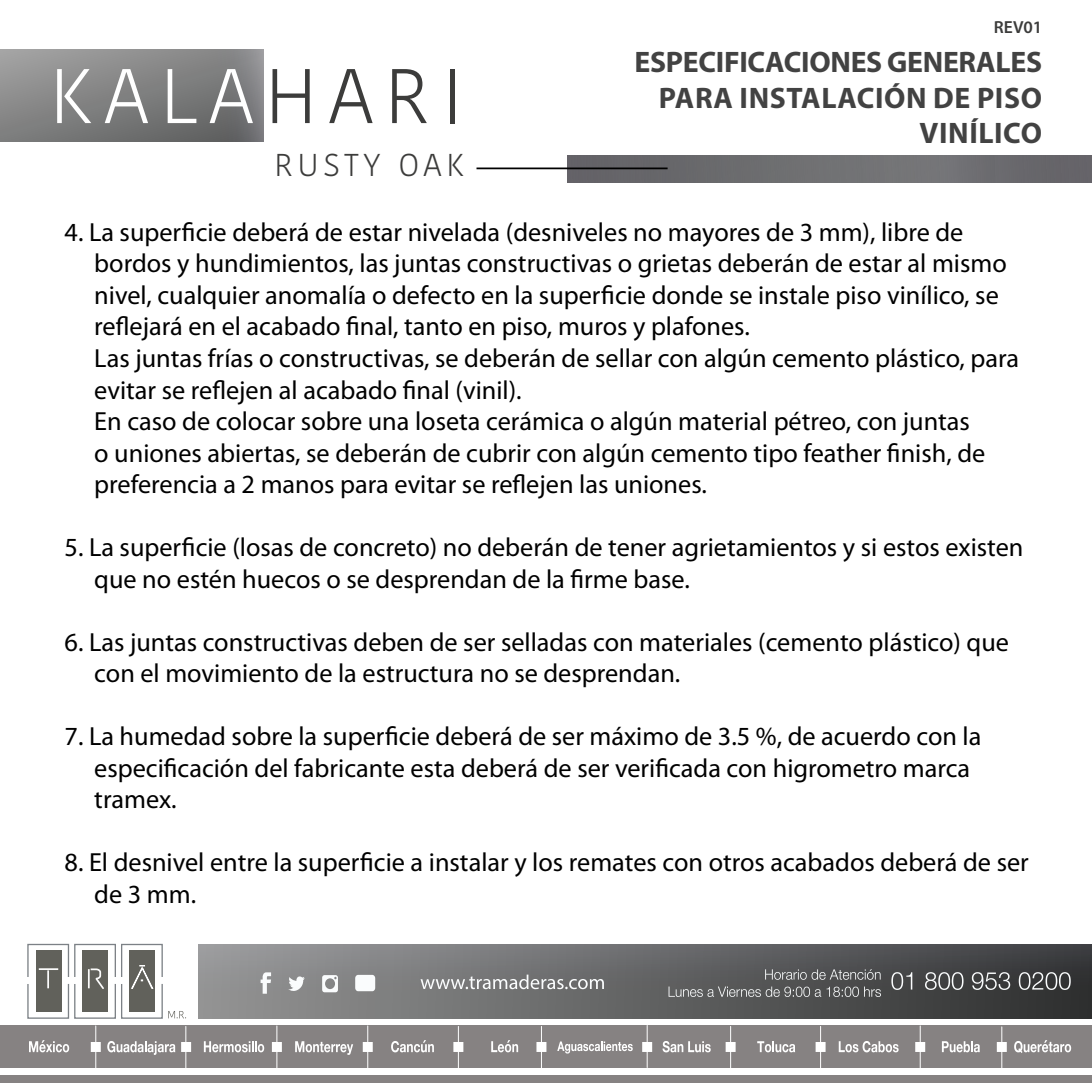
<style>
.page{position:relative;width:1092px;height:1092px;background:#fff}
.page>*{position:absolute;margin:0;border:0;box-sizing:border-box;transform-origin:0 0}
.t1{font:300 77px "Kohinoor Devanagari";letter-spacing:.15em;color:#fff}
.t2{font:300 31.5px "Kohinoor Devanagari";letter-spacing:.145em;color:#3c3c3b}
.t3{font:700 29.75px/35.7px "Myriad Pro";letter-spacing:-.01em;color:#424242;text-align:right}
.t4{font:26.25px/31.5px "Myriad Pro";color:#000}
.t5{font:600 17.5px "Myriad Pro";color:#3c3c3b}
.s1{color:#3c3c3b}
</style>
<div class="page">
<svg style="left:0;top:50px;width:263px;height:91px;background:#808081"></svg>
<svg style="left:27px;top:943px;width:159px;height:76px"></svg>
<div style="left:566px;top:155px;width:525px;height:27px;background:#6b6b6e"></div>
<hr style="left:476px;top:167px;width:191px;height:2px;background:#000">
<div style="left:0;top:1075px;width:1091px;height:8px;background:#868282"></div>
<div style="left:0;top:1025px;width:1091px;height:42px;background:#868282"></div>
<hr style="left:95px;top:1025px;width:1px;height:42px;background:#fff">
<hr style="left:185px;top:1026px;width:1px;height:42px;background:#fff">
<hr style="left:276px;top:1025px;width:1px;height:42px;background:#fff">
<hr style="left:367px;top:1025px;width:1px;height:42px;background:#fff">
<hr style="left:458px;top:1026px;width:1px;height:42px;background:#fff">
<hr style="left:541px;top:1026px;width:1px;height:42px;background:#fff">
<hr style="left:646px;top:1025px;width:1px;height:42px;background:#fff">
<hr style="left:730px;top:1026px;width:1px;height:42px;background:#fff">
<hr style="left:820px;top:1026px;width:1px;height:42px;background:#fff">
<hr style="left:919px;top:1025px;width:1px;height:42px;background:#fff">
<hr style="left:1001px;top:1026px;width:1px;height:42px;background:#fff">
<div style="left:181px;top:1041px;width:10px;height:10px;background:#fff;border:2px solid #fff"></div>
<div style="left:91px;top:1041px;width:10px;height:10px;background:#fff;border:2px solid #fff"></div>
<div style="left:363px;top:1041px;width:10px;height:10px;background:#fff;border:2px solid #fff"></div>
<div style="left:272px;top:1041px;width:10px;height:10px;background:#fff;border:2px solid #fff"></div>
<div style="left:453px;top:1041px;width:10px;height:10px;background:#fff;border:2px solid #fff"></div>
<div style="left:536px;top:1041px;width:10px;height:10px;background:#fff;border:2px solid #fff"></div>
<div style="left:642px;top:1041px;width:10px;height:10px;background:#fff;border:2px solid #fff"></div>
<div style="left:725px;top:1041px;width:10px;height:10px;background:#fff;border:2px solid #fff"></div>
<div style="left:815px;top:1041px;width:10px;height:10px;background:#fff;border:2px solid #fff"></div>
<div style="left:915px;top:1041px;width:10px;height:10px;background:#fff;border:2px solid #fff"></div>
<div style="left:996px;top:1041px;width:10px;height:10px;background:#fff;border:2px solid #fff"></div>
<svg style="left:29px;top:1040px;width:40px;height:12px"></svg>
<svg style="left:107px;top:1041px;width:68px;height:13px"></svg>
<svg style="left:204px;top:1041px;width:60px;height:11px"></svg>
<svg style="left:295px;top:1041px;width:58px;height:13px"></svg>
<svg style="left:391px;top:1040px;width:43px;height:12px"></svg>
<svg style="left:491px;top:1040px;width:27px;height:12px"></svg>
<svg style="left:557px;top:1041px;width:75px;height:12px"></svg>
<svg style="left:662px;top:1041px;width:48px;height:11px"></svg>
<svg style="left:757px;top:1041px;width:38px;height:11px"></svg>
<svg style="left:838px;top:1041px;width:60px;height:11px"></svg>
<svg style="left:941px;top:1041px;width:38px;height:11px"></svg>
<svg style="left:1014px;top:1040px;width:57px;height:13px"></svg>
<div style="left:198px;top:944px;width:893px;height:74px;background:linear-gradient(to right,#979899,#333436)"></div>
<svg style="left:891px;top:972px;width:21px;height:17px"></svg>
<svg style="left:924px;top:972px;width:39px;height:17px"></svg>
<svg style="left:971px;top:972px;width:39px;height:17px"></svg>
<svg style="left:1018px;top:972px;width:52px;height:17px"></svg>
<svg style="left:765px;top:969px;width:115px;height:10px"></svg>
<svg style="left:668px;top:986px;width:212px;height:10px;background:#717272"></svg>
<svg style="left:420px;top:974px;width:184px;height:15px;background:#949495"></svg>
<svg style="left:260px;top:972px;width:11px;height:21px"></svg>
<svg style="left:288px;top:975px;width:17px;height:16px"></svg>
<div style="left:355px;top:974px;width:20px;height:17px;background:#fafcfd;border-radius:3px"></div>
<svg style="left:322px;top:975px;width:16px;height:17px"></svg>
<h1 class="t1" style="left:50px;top:51px;width:415px">KALA<span class="s1">HARI</span></h1>
<p class="t2" style="left:274px;top:146px;width:191px">RUSTY OAK</p>
<p class="t5" style="left:993px;top:16px;width:50px">REV01</p>
<p class="t3" style="left:634px;top:44px;width:409px">ESPECIFICACIONES GENERALES<br>PARA INSTALACIÓN DE PISO<br>VINÍLICO</p>
<p class="t4" style="left:94px;top:216px;width:926px;text-indent:-30px">4. La superficie deberá de estar nivelada (desniveles no mayores de 3 mm), libre de bordos y hundimientos, las juntas constructivas o grietas deberán de estar al mismo nivel, cualquier anomalía o defecto en la superficie donde se instale piso vinílico, se reflejará en el acabado final, tanto en piso, muros y plafones.<br>Las juntas frías o constructivas, se deberán de sellar con algún cemento plástico, para evitar se reflejen al acabado final (vinil).<br>En caso de colocar sobre una loseta cerámica o algún material pétreo, con juntas<br>o uniones abiertas, se deberán de cubrir con algún cemento tipo feather finish, de preferencia a 2 manos para evitar se reflejen las uniones.</p>
<p class="t4" style="left:94px;top:531px;width:930px;text-indent:-30px">5. La superficie (losas de concreto) no deberán de tener agrietamientos y si estos existen que no estén huecos o se desprendan de la firme base.</p>
<p class="t4" style="left:94px;top:625px;width:916px;text-indent:-30px">6. Las juntas constructivas deben de ser selladas con materiales (cemento plástico) que con el movimiento de la estructura no se desprendan.</p>
<p class="t4" style="left:94px;top:720px;width:888px;text-indent:-30px">7. La humedad sobre la superficie deberá de ser máximo de 3.5 %, de acuerdo con la especificación del fabricante esta deberá de ser verificada con higrometro marca tramex.</p>
<p class="t4" style="left:94px;top:846px;width:935px;text-indent:-30px">8. El desnivel entre la superficie a instalar y los remates con otros acabados deberá de ser de 3 mm.</p>
</div>
